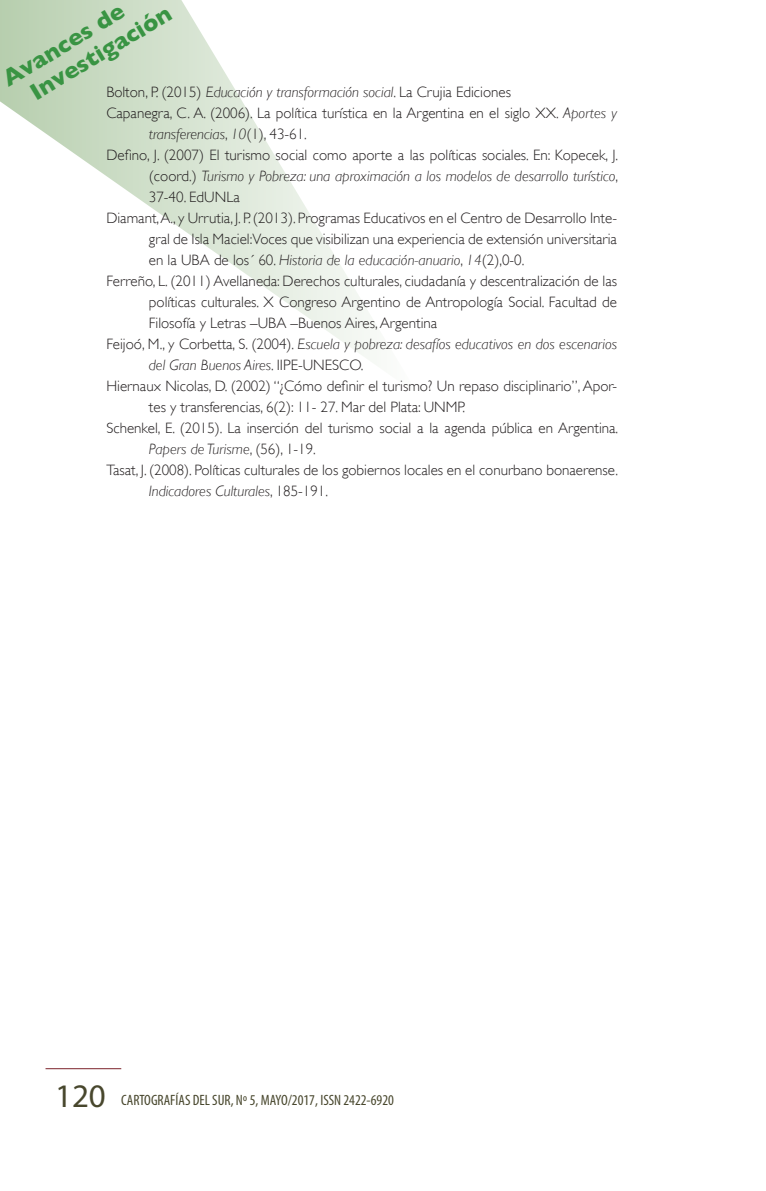
<style>
.page{position:relative;width:766px;height:1191px;background:#fff}
.page>*{position:absolute;margin:0;border:0;box-sizing:border-box;transform-origin:0 0}
.t1{font:700 24px/26.2px "Gill Sans";color:#399443}
.Bibliografía{font:300 15px/21px "Gill Sans";color:#231f20}
.Bibliografía-2{font:italic 300 15px/21px "Gill Sans";color:#231f20}
.t2{font:condensed 15px "Myriad Pro";color:#48472d}
.s1{font-style:italic}
.s2{font-style:normal}
.s3{font-stretch:normal;font-size:33px}
.s4{font-style:inherit}
</style>
<div class="page">
<hr style="left:45px;top:1068px;width:76px;height:1px;background:#7c222b">
<svg style="left:0;top:0;width:370px;height:360px"></svg>
<h1 class="t1" style="left:12px;top:60px;width:162px;text-indent:-16px;rotate:-31deg">Avances de<br>Investigación</h1>
<p class="Bibliografía" style="left:106px;top:81px;width:406px">Bolton, P. (2015) <span class="s1">Educación y transformación social</span>. La Crujia Ediciones</p>
<p class="Bibliografía" style="left:149px;top:102px;width:469px;text-indent:-43px">Capanegra, C. A. (2006). La política turística en la Argentina en el siglo XX. <span class="s1">Aportes y transferencias</span>, <span class="s1">10</span>(1), 43-61.</p>
<p class="Bibliografía" style="left:149px;top:144px;width:470px;text-align:justify;text-indent:-43px">Defino, J. (2007) El turismo social como aporte a las políticas sociales. En: Kopecek, J. (coord.) <span class="s1">Turismo y Pobreza: una aproximación a los modelos de desarrollo turístico</span>, 37-40. EdUNLa</p>
<p class="Bibliografía" style="left:149px;top:207px;width:469px;text-align:justify;text-indent:-43px">Diamant, A., y Urrutia, J. P. (2013). Programas Educativos en el Centro de Desarrollo Inte&shy;gral de Isla Maciel:Voces que visibilizan una experiencia de extensión universitaria en la UBA de los´ 60. <span class="s1">Historia de la educación-anuario</span>, <span class="s1">14</span>(2),0-0.</p>
<p class="Bibliografía" style="left:149px;top:270px;width:469px;text-align:justify;text-indent:-43px">Ferreño, L. (2011) Avellaneda: Derechos culturales, ciudadanía y descentralización de las políticas culturales. X Congreso Argentino de Antropología Social. Facultad de Filosofía y Letras –UBA –Buenos Aires, Argentina</p>
<p class="Bibliografía-2" style="left:149px;top:333px;width:469px;text-indent:-43px"><span class="s2">Feijoó, M., y Corbetta, S. (2004).</span> Escuela y pobreza: desafíos educativos en dos escenarios del Gran Buenos Aires<span class="s2">. IIPE-UNESCO.</span></p>
<p class="Bibliografía" style="left:149px;top:375px;width:469px;text-indent:-43px">Hiernaux Nicolas, D. (2002) “¿Cómo definir el turismo? Un repaso disciplinario”, Apor&shy;tes y transferencias, 6(2): 11- 27. Mar del Plata: UNMP.</p>
<p class="Bibliografía" style="left:149px;top:417px;width:470px;text-indent:-43px">Schenkel, E. (2015). La inserción del turismo social a la agenda pública en Argentina.<br><span class="s1">Papers de Turisme</span>, (56), 1-19.</p>
<p class="Bibliografía" style="left:149px;top:459px;width:470px;text-indent:-43px">Tasat, J. (2008). Políticas culturales de los gobiernos locales en el conurbano bonaerense.<br><span class="s1">Indicadores Culturales</span>, 185-191.</p>
<p class="t2" style="left:55px;top:1091px;width:340px"><span class="s3">120</span> CARTOGRAFÍAS DEL SUR, Nº 5, <span class="s4">MAYO</span>/2017, ISSN 2422-6920</p>
</div>
